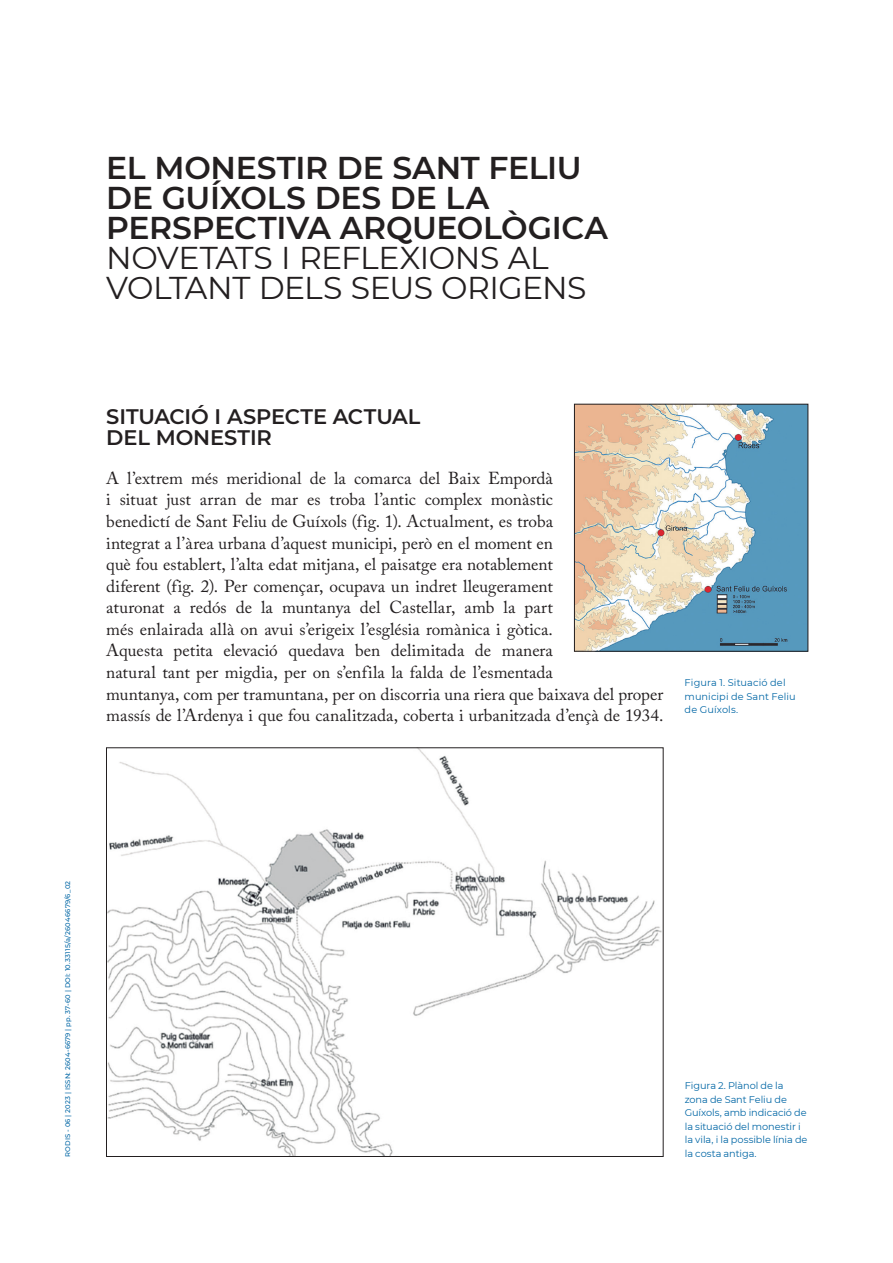
<style>
.page{position:relative;width:893px;height:1263px;background:#fff}
.page>*{position:absolute;margin:0;border:0;box-sizing:border-box;transform-origin:0 0}
.Titol_capitol{font:600 31.5px/30px "Montserrat";letter-spacing:-.01em;color:#231f20}
.SubTitol_capitol{font:31.5px/30px "Montserrat";letter-spacing:-.015em;color:#231f20}
.Titol_subcapítol{font:600 21px/21px "Montserrat";letter-spacing:-.005em;color:#231f20}
.t1{font:17.25px/21.6px "Adobe Caslon Pro";color:#231f20}
.Peu_foto{font:9.75px/13.5px "Montserrat";letter-spacing:-.005em;color:#0166a5}
.t2{font:500 6.75px "Montserrat";letter-spacing:.025em;color:#0166a5}
</style>
<div class="page">
<img style="left:576px;top:406px;width:230px;height:243px">
<div style="left:574px;top:404px;width:234px;height:247px;border:1px solid #231f20"></div>
<img style="left:108px;top:749px;width:553px;height:406px">
<p class="Titol_capitol" style="left:106px;top:152px;width:503px">EL MONESTIR DE SANT FELIU<br>DE GUÍXOLS DES DE LA<br>PERSPECTIVA ARQUEOLÒGICA</p>
<p class="SubTitol_capitol" style="left:106px;top:242px;width:482px">NOVETATS I REFLEXIONS AL<br>VOLTANT DELS SEUS ORIGENS</p>
<p class="Titol_subcapítol" style="left:106px;top:405px;width:316px">SITUACIÓ I ASPECTE ACTUAL<br>DEL MONESTIR</p>
<p class="t1" style="left:106px;top:467px;width:559px">A l’extrem més meridional de la comarca del Baix Empordà<br>i situat just arran de mar es troba l’antic complex monàstic<br>benedictí de Sant Feliu de Guíxols (fig. 1). Actualment, es troba<br>integrat a l’àrea urbana d’aquest municipi, però en el moment en<br>què fou establert, l’alta edat mitjana, el paisatge era notablement<br>diferent (fig. 2). Per començar, ocupava un indret lleugerament<br>aturonat a redós de la muntanya del Castellar, amb la part<br>més enlairada allà on avui s’erigeix l’església romànica i gòtica.<br>Aquesta petita elevació quedava ben delimitada de manera<br>natural tant per migdia, per on s’enfila la falda de l’esmentada<br>muntanya, com per tramuntana, per on discorria una riera que baixava del proper massís de l’Ardenya i que fou canalitzada, coberta i urbanitzada d’ençà de 1934.</p>
<p class="Peu_foto" style="left:685px;top:676px;width:113px">Figura 1. Situació del municipi de Sant Feliu de Guíxols.</p>
<p class="t2" style="left:63px;top:1157px;width:277px;rotate:-90deg">RODIS - 06 | 2023 | ISSN: 2604-6679 | pp. 37-60 | DOI: 10.33115/a/26046679/6_02</p>
<p class="Peu_foto" style="left:685px;top:1078px;width:124px">Figura 2. Plànol de la zona de Sant Feliu de<br>Guíxols, amb indicació de la situació del monestir i la vila, i la possible línia de la costa antiga.</p>
</div>
